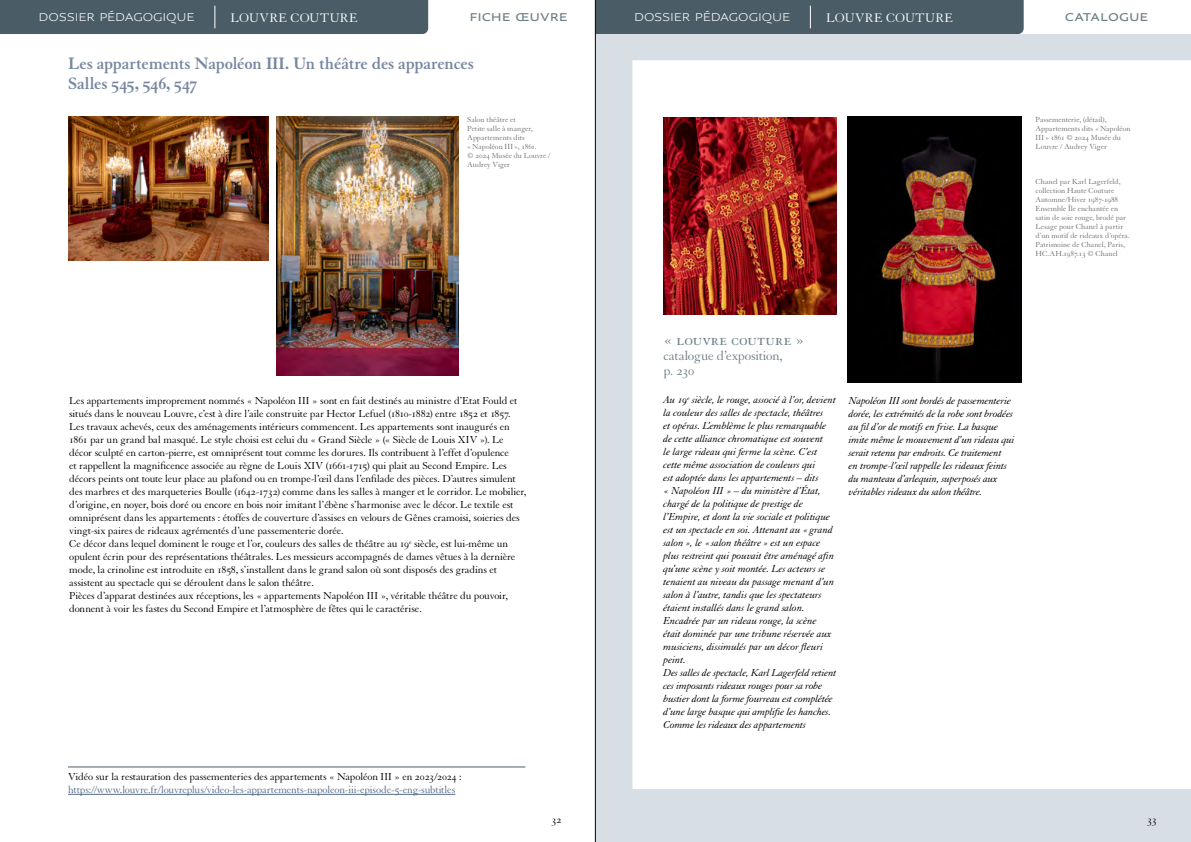
<style>
.page{position:relative;width:1191px;height:842px;background:#fff}
.page>*{position:absolute;margin:0;border:0;box-sizing:border-box;transform-origin:0 0}
.Avant-titre_niveau_1{font:700 18px/20px "Granjon LT Std";letter-spacing:-.01em;color:#7787a0}
.texte_courant{font:18px "Granjon LT Std";color:#6d7f88}
.texte_courant-2{font:14px/15px "Granjon LT Std";letter-spacing:-.025em;color:#6d7f88}
.t1{font:13.5px "Granjon LT Std";letter-spacing:.015em;color:#fff}
.t2{font:11.2px "Louvre Sans Reg";letter-spacing:-.015em;color:#fff}
.t3{font:11.2px "Louvre Sans Med";color:#6d7f88}
.texte_courant-3{font:11px/13px "Granjon LT Std";letter-spacing:-.015em;color:#000}
.texte_courant-4{font:italic 11px/13px "Granjon LT Std";letter-spacing:-.01em;color:#000}
.texte_courant-5{font:11px "Granjon LT Std";letter-spacing:-.015em;color:#556988}
.exemple{font:11px "Granjon LT Std";color:#000}
.exemple-2{font:8px/9px "Granjon LT Std";color:#706f6f}
</style>
<div class="page">
<div style="left:0;top:0;width:428px;height:34px;background:#4a5d66"></div>
<img style="left:68px;top:117px;width:201px;height:144px">
<img style="left:277px;top:116px;width:181px;height:260px">
<div style="left:596px;top:0;width:427px;height:34px;background:#4a5d66"></div>
<hr style="left:68px;top:794px;width:387px;height:1px;background:#556988">
<hr style="left:68px;top:767px;width:457px;height:1px;background:#4a5d66">
<svg style="left:596px;top:34px;width:595px;height:808px"></svg>
<hr style="left:595px;top:0;width:1px;height:842px;background:#000">
<p class="t2" style="left:39px;top:9px;width:158px">DOSSIER PÉDAGOGIQUE</p>
<p class="t1" style="left:230px;top:10px;width:128px">LOUVRE COUTURE</p>
<p class="Avant-titre_niveau_1" style="left:68px;top:53px;width:407px">Les appartements Napoléon III. Un théâtre des apparences<br>Salles 545, 546, 547</p>
<p class="t3" style="left:469px;top:9px;width:100px">FICHE ŒUVRE</p>
<p class="t2" style="left:634px;top:9px;width:158px">DOSSIER PÉDAGOGIQUE</p>
<p class="t1" style="left:826px;top:10px;width:128px">LOUVRE COUTURE</p>
<p class="exemple-2" style="left:467px;top:115px;width:71px">Salon théâtre et<br>Petite salle à manger,<br>Appartements dits «Napoléon III », 1861.</p>
<p class="exemple-2" style="left:467px;top:151px;width:85px">© 2024 Musée du Louvre /<br>Audrey Viger</p>
<p class="t3" style="left:1064px;top:9px;width:85px">CATALOGUE</p>
<p class="exemple-2" style="left:1035px;top:115px;width:72px">Passementerie, (détail),</p>
<p class="exemple-2" style="left:1035px;top:124px;width:96px">Appartements dits «Napoléon<br>III» 1861 © 2024 Musée du<br>Louvre / Audrey Viger</p>
<p class="exemple-2" style="left:1035px;top:177px;width:96px">Chanel par Karl Lagerfeld, collection Haute Couture<br>Automne/Hiver 1987-1988<br>Ensemble Île enchantée en satin de soie rouge, brodé par<br>Lesage pour Chanel à partir d’un motif de rideaux d’opéra.<br>Patrimoine de Chanel, Paris,<br>HC.AH.1987.13 © Chanel</p>
<p class="texte_courant-3" style="left:69px;top:395px;width:459px">Les appartements improprement nommés « Napoléon III » sont en fait destinés au ministre d’Etat Fould et situés dans le nouveau Louvre, c’est à dire l’aile construite par Hector Lefuel (1810-1882) entre 1852 et 1857.<br>Les travaux achevés, ceux des aménagements intérieurs commencent. Les appartements sont inaugurés en 1861 par un grand bal masqué. Le style choisi est celui du « Grand Siècle » (« Siècle de Louis XIV »). Le décor sculpté en carton-pierre, est omniprésent tout comme les dorures. Ils contribuent à l’effet d’opulence<br>et rappellent la magnificence associée au règne de Louis XIV (1661-1715) qui plait au Second Empire. Les décors peints ont toute leur place au plafond ou en trompe-l’œil dans l’enfilade des pièces. D’autres simulent des marbres et des marqueteries Boulle (1642-1732) comme dans les salles à manger et le corridor. Le mobilier, d’origine, en noyer, bois doré ou encore en bois noir imitant l’ébène s’harmonise avec le décor. Le textile est omniprésent dans les appartements : étoffes de couverture d’assises en velours de Gênes cramoisi, soieries des vingt-six paires de rideaux agrémentés d’une passementerie dorée.</p>
<p class="texte_courant-3" style="left:69px;top:538px;width:448px">Ce décor dans lequel dominent le rouge et l’or, couleurs des salles de théâtre au 19<sup>e</sup> siècle, est lui-même un opulent écrin pour des représentations théâtrales. Les messieurs accompagnés de dames vêtues à la dernière mode, la crinoline est introduite en 1858, s’installent dans le grand salon où sont disposés des gradins et assistent au spectacle qui se déroulent dans le salon théâtre.</p>
<p class="texte_courant-3" style="left:69px;top:590px;width:440px">Pièces d’apparat destinées aux réceptions, les « appartements Napoléon III », véritable théâtre du pouvoir, donnent à voir les fastes du Second Empire et l’atmosphère de fêtes qui le caractérise.</p>
<p class="texte_courant-3" style="left:68px;top:770px;width:395px">Vidéo sur la restauration des passementeries des appartements « Napoléon III » en 2023/2024 :</p>
<p class="texte_courant-5" style="left:68px;top:784px;width:389px">https://www.louvre.fr/louvreplus/video-les-appartements-napoleon-iii-episode-5-eng-subtitles</p>
<p class="exemple" style="left:551px;top:813px;width:11px">32</p>
<p class="texte_courant" style="left:663px;top:330px;width:142px">« louvre couture »</p>
<p class="texte_courant-2" style="left:663px;top:349px;width:121px">catalogue d’exposition, p. 230</p>
<p class="texte_courant-4" style="left:663px;top:394px;width:174px">Au 19<sup>e</sup> siècle, le rouge, associé à l’or, devient la couleur des salles de spectacle, théâtres<br>et opéras. L’emblème le plus remarquable de cette alliance chromatique est souvent<br>le large rideau qui ferme la scène. C’est cette même association de couleurs qui<br>est adoptée dans les appartements – dits<br>« Napoléon III » – du ministère d’État, chargé de la politique de prestige de l’Empire, et dont la vie sociale et politique est un spectacle en soi. Attenant au «grand salon », le «salon théâtre » est un espace plus restreint qui pouvait être aménagé afin qu’une scène y soit montée. Les acteurs se tenaient au niveau du passage menant d’un salon à l’autre, tandis que les spectateurs étaient installés dans le grand salon.<br>Encadrée par un rideau rouge, la scène était dominée par une tribune réservée aux musiciens, dissimulés par un décor fleuri peint.</p>
<p class="texte_courant-4" style="left:663px;top:667px;width:175px">Des salles de spectacle, Karl Lagerfeld retient ces imposants rideaux rouges pour sa robe bustier dont la forme fourreau est complétée d’une large basque qui amplifie les hanches.<br>Comme les rideaux des appartements</p>
<p class="texte_courant-4" style="left:849px;top:394px;width:167px">Napoléon III sont bordés de passementerie dorée, les extrémités de la robe sont brodées au fil d’or de motifs en frise. La basque imite même le mouvement d’un rideau qui serait retenu par endroits. Ce traitement<br>en trompe-l’œil rappelle les rideaux feints du manteau d’arlequin, superposés aux véritables rideaux du salon théâtre.</p>
<p class="exemple" style="left:1147px;top:813px;width:11px">33</p>
</div>
